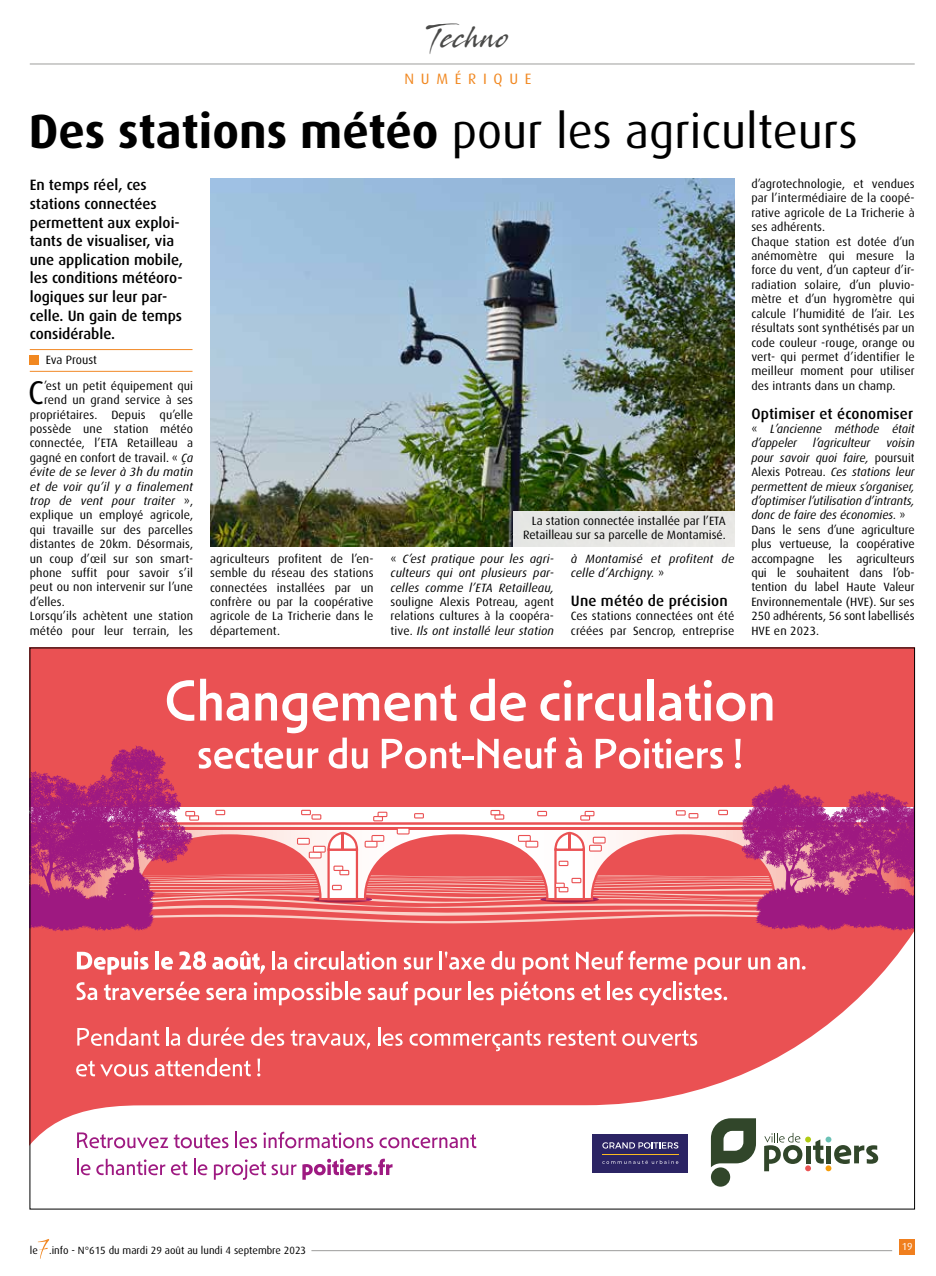
<style>
.page{position:relative;width:936px;height:1276px;background:#fff}
.page>*{position:absolute;margin:0;border:0;box-sizing:border-box;transform-origin:0 0}
.t1{font:48px "Dax";color:#000}
.t2{font:33px "Dax";color:#000}
.t3{font:30px "Stingray";letter-spacing:.04em;color:#4a4a49;scale:.74 1}
.t4{font:500 15px/18.6px "Dax";color:#000}
.t5{font:15px "Dax";letter-spacing:.45em;color:#f18821}
.t6{font:12px/14.4px "Dax";letter-spacing:.01em;color:#000}
.t7{font:italic 12px/14.4px "Dax";letter-spacing:.01em;color:#000}
.t8{font:10.5px "Dax";color:#000}
.t9{font:10.2px "Dax";color:#fff}
.s1{font-weight:700}
.s2{font-style:italic}
.s3{font-style:normal}
</style>
<div class="page">
<div style="left:899px;top:1239px;width:15px;height:15px;background:#f07f1e"></div>
<hr style="left:30px;top:349px;width:162px;height:1px;background:#f18825">
<div style="left:30px;top:356px;width:9px;height:9px;background:#f18821"></div>
<hr style="left:30px;top:371px;width:162px;height:1px;background:#f18825">
<img style="left:210px;top:178px;width:524px;height:369px">
<div style="left:513px;top:511px;width:221px;height:36px;background:#e7e7e4"></div>
<hr style="left:30px;top:64px;width:884px;height:1px;background:#9d9d9c">
<svg style="left:32px;top:650px;width:880px;height:537px;fill:#ea5153"></svg>
<svg style="left:77px;top:951px;width:71px;height:23px"></svg>
<hr style="left:155px;top:951px;width:4px;height:18px;background:#fff">
<svg style="left:161px;top:957px;width:12px;height:12px"></svg>
<svg style="left:179px;top:951px;width:27px;height:18px"></svg>
<svg style="left:212px;top:951px;width:53px;height:23px"></svg>
<hr style="left:272px;top:951px;width:3px;height:18px;background:#fff">
<svg style="left:277px;top:957px;width:10px;height:12px"></svg>
<svg style="left:294px;top:951px;width:44px;height:18px"></svg>
<hr style="left:341px;top:951px;width:3px;height:18px;background:#fff">
<svg style="left:346px;top:951px;width:50px;height:18px"></svg>
<svg style="left:403px;top:957px;width:29px;height:12px"></svg>
<hr style="left:439px;top:951px;width:3px;height:18px;background:#fff">
<svg style="left:445px;top:951px;width:40px;height:18px"></svg>
<svg style="left:491px;top:951px;width:23px;height:18px"></svg>
<svg style="left:522px;top:953px;width:47px;height:21px"></svg>
<svg style="left:576px;top:951px;width:111px;height:18px"></svg>
<svg style="left:694px;top:957px;width:47px;height:17px"></svg>
<svg style="left:748px;top:957px;width:22px;height:12px"></svg>
<svg style="left:777px;top:957px;width:28px;height:12px"></svg>
<svg style="left:76px;top:982px;width:21px;height:18px"></svg>
<svg style="left:104px;top:981px;width:96px;height:19px"></svg>
<svg style="left:206px;top:987px;width:40px;height:13px"></svg>
<svg style="left:254px;top:981px;width:107px;height:24px"></svg>
<svg style="left:368px;top:981px;width:40px;height:19px"></svg>
<svg style="left:414px;top:987px;width:47px;height:18px"></svg>
<hr style="left:468px;top:981px;width:3px;height:19px;background:#fff">
<svg style="left:473px;top:987px;width:20px;height:13px"></svg>
<svg style="left:501px;top:981px;width:73px;height:24px"></svg>
<svg style="left:581px;top:984px;width:19px;height:16px"></svg>
<svg style="left:607px;top:981px;width:25px;height:19px"></svg>
<svg style="left:639px;top:988px;width:32px;height:17px"></svg>
<hr style="left:673px;top:981px;width:3px;height:19px;background:#fff">
<svg style="left:678px;top:982px;width:49px;height:18px"></svg>
<svg style="left:77px;top:1027px;width:82px;height:19px"></svg>
<svg style="left:166px;top:1027px;width:14px;height:18px"></svg>
<svg style="left:187px;top:1027px;width:57px;height:19px"></svg>
<svg style="left:251px;top:1027px;width:33px;height:19px"></svg>
<svg style="left:291px;top:1030px;width:79px;height:19px;background:#ef7b7d"></svg>
<svg style="left:378px;top:1027px;width:24px;height:19px"></svg>
<svg style="left:409px;top:1030px;width:131px;height:21px;background:#ee7a7c"></svg>
<svg style="left:548px;top:1030px;width:68px;height:16px"></svg>
<svg style="left:622px;top:1030px;width:75px;height:16px"></svg>
<svg style="left:76px;top:1060px;width:72px;height:16px"></svg>
<svg style="left:155px;top:1057px;width:96px;height:19px"></svg>
<svg style="left:257px;top:1058px;width:3px;height:18px"></svg>
<svg style="left:77px;top:1132px;width:91px;height:16px"></svg>
<svg style="left:174px;top:1134px;width:54px;height:14px"></svg>
<svg style="left:235px;top:1131px;width:22px;height:17px"></svg>
<svg style="left:263px;top:1131px;width:110px;height:17px"></svg>
<svg style="left:379px;top:1134px;width:97px;height:14px"></svg>
<svg style="left:77px;top:1158px;width:13px;height:17px"></svg>
<svg style="left:96px;top:1158px;width:69px;height:17px"></svg>
<svg style="left:171px;top:1161px;width:16px;height:14px"></svg>
<svg style="left:193px;top:1158px;width:14px;height:17px"></svg>
<svg style="left:214px;top:1159px;width:82px;height:20px"></svg>
<svg style="left:302px;top:1158px;width:90px;height:21px"></svg>
<svg style="left:32px;top:679px;width:880px;height:252px;background:#e16879"></svg>
<hr style="left:311px;top:1250px;width:581px;height:1px;background:#9d9d9c">
<svg style="left:38px;top:1239px;width:11px;height:19px"></svg>
<h3 class="t3" style="left:427px;top:17px;width:113px">Techno</h3>
<p class="t5" style="left:404px;top:71px;width:129px">NUMÉRIQUE</p>
<h1 class="t1" style="left:29px;top:105px;width:830px"><span class="s1">Des stations météo</span> pour les agriculteurs</h1>
<p class="t4" style="left:30px;top:176px;width:155px">En temps réel, ces stations connectées permettent aux exploi&shy;tants de visualiser, via une application mobile, les conditions météoro&shy;logiques sur leur par&shy;celle. Un gain de temps considérable.</p>
<p class="t6" style="left:46px;top:353px;width:53px">Eva Proust</p>
<h2 class="t2" style="left:28px;top:374px;width:17px">C</h2>
<p class="t6" style="left:44px;top:378px;width:150px">’est un petit équipement qui</p>
<p class="t6" style="left:44px;top:393px;width:151px">rend un grand service à ses</p>
<p class="t6" style="left:30px;top:407px;width:165px">propriétaires. Depuis qu’elle</p>
<p class="t6" style="left:30px;top:422px;width:165px">possède une station météo</p>
<p class="t6" style="left:30px;top:436px;width:165px">connectée, l’ETA Retailleau a</p>
<p class="t6" style="left:30px;top:450px;width:165px">gagné en confort de travail. « <span class="s2">Ça</span></p>
<p class="t7" style="left:30px;top:465px;width:165px">évite de se lever à 3h du matin</p>
<p class="t7" style="left:30px;top:479px;width:165px">et de voir qu’il y a finalement</p>
<p class="t7" style="left:30px;top:494px;width:165px">trop de vent pour traiter <span class="s3">»,</span></p>
<p class="t6" style="left:30px;top:508px;width:165px">explique un employé agricole,</p>
<p class="t6" style="left:30px;top:522px;width:165px">qui travaille sur des parcelles</p>
<p class="t6" style="left:30px;top:537px;width:165px">distantes de 20km. Désormais,</p>
<p class="t6" style="left:30px;top:551px;width:165px">un coup d’œil sur son smart-</p>
<p class="t6" style="left:30px;top:566px;width:165px">phone suffit pour savoir s’il</p>
<p class="t6" style="left:30px;top:580px;width:165px">peut ou non intervenir sur l’une</p>
<p class="t6" style="left:30px;top:594px;width:37px">d’elles.</p>
<p class="t6" style="left:30px;top:609px;width:165px">Lorsqu’ils achètent une station</p>
<p class="t6" style="left:30px;top:623px;width:165px">météo pour leur terrain, les</p>
<p class="t6" style="left:523px;top:514px;width:204px;line-height:13.5px;text-align:right">La station connectée installée par l’ETA<br>Retailleau sur sa parcelle de Montamisé.</p>
<p class="t6" style="left:210px;top:551px;width:165px;text-align:justify">agriculteurs profitent de l’en&shy;semble du réseau des stations connectées installées par un confrère ou par la coopérative agricole de La Tricherie dans le département.</p>
<p class="t7" style="left:390px;top:551px;width:165px;text-align:justify"><span class="s3">«</span> C’est pratique pour les agri&shy;culteurs qui ont plusieurs par&shy;celles comme l’ETA Retailleau,</p>
<p class="t6" style="left:390px;top:595px;width:165px;text-align:justify">souligne Alexis Potreau, agent relations cultures à la coopéra&shy;tive. <span class="s2">Ils ont installé leur station</span></p>
<p class="t7" style="left:571px;top:551px;width:165px">à Montamisé et profitent de celle d’Archigny. <span class="s3">»</span></p>
<p class="t4" style="left:571px;top:591px;width:158px">Une météo de précision</p>
<p class="t6" style="left:571px;top:609px;width:165px">Ces stations connectées ont été créées par Sencrop, entreprise</p>
<p class="t6" style="left:751px;top:177px;width:165px">d’agrotechnologie, et vendues par l’intermédiaire de la coopé&shy;rative agricole de La Tricherie à ses adhérents.<br>Chaque station est dotée d’un anémomètre qui mesure la force du vent, d’un capteur d’ir&shy;radiation solaire, d’un pluvio&shy;mètre et d’un hygromètre qui calcule l’humidité de l’air. Les résultats sont synthétisés par un code couleur -rouge, orange ou vert- qui permet d’identifier le meilleur moment pour utiliser des intrants dans un champ.</p>
<p class="t4" style="left:751px;top:404px;width:163px">Optimiser et économiser</p>
<p class="t7" style="left:751px;top:422px;width:165px"><span class="s3">«</span> L’ancienne méthode était d’appeler</p>
<p class="t7" style="left:812px;top:436px;width:59px">l’agriculteur</p>
<p class="t6" style="left:751px;top:436px;width:165px;text-indent:135px"><span class="s2">voisin pour savoir quoi faire,</span> poursuit<br>Alexis Potreau. <span class="s2">Ces stations leur permettent de mieux s’organiser, d’optimiser l’utilisation d’intrants, donc de faire des économies.</span> »<br>Dans le sens d’une agriculture plus vertueuse, la coopérative accompagne les agriculteurs qui le souhaitent dans l’ob&shy;tention du label Haute Valeur<br>Environnementale (HVE). Sur ses<br>250 adhérents, 56 sont labellisés<br>HVE en 2023.</p>
<p class="t8" style="left:30px;top:1244px;width:278px">le .info - N°615 du mardi 29 août au lundi 4 septembre 2023</p>
<p class="t9" style="left:901px;top:1240px;width:12px">19</p>
</div>
